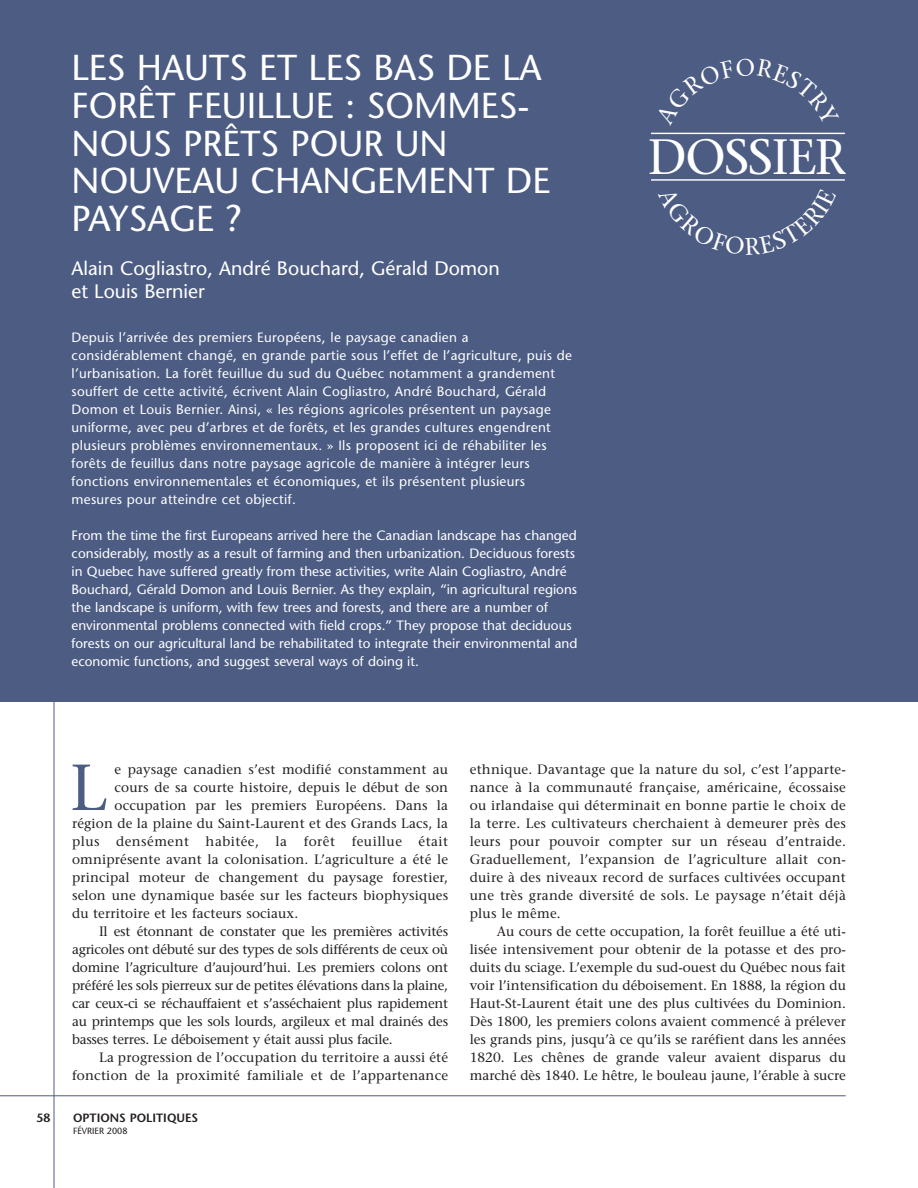
<style>
.page{position:relative;width:918px;height:1188px;background:#fff}
.page>*{position:absolute;margin:0;border:0;box-sizing:border-box;transform-origin:0 0}
.t1{font:64.8px "Stone Serif";color:#4c5c83}
.t2{font:49.5px "Stone Serif";letter-spacing:-.025em;color:#fff}
.t3{font:36px/37.5px "Stone Sans";color:#fff}
.t4{font:19.5px/22.5px "Stone Sans";color:#fff}
.t5{font:13.5px/18px "Stone Serif";letter-spacing:.01em;color:#231f20;text-align:justify}
.t6{font:13.5px/18px "Stone Sans";letter-spacing:.025em;color:#fff}
.t7{font:13.5px/18px "Stone Sans";color:#fff}
.t8{font:13.5px "Stone Serif";letter-spacing:-.015em;color:#231f20}
.t9{font:13.5px "Stone Serif";letter-spacing:.035em;color:#231f20}
.t10{font:600 12px "Stone Sans";color:#231f20}
.t11{font:9px "Stone Sans";color:#231f20}
</style>
<div class="page">
<hr style="left:54px;top:0;width:1px;height:1188px;background:#4c5c83">
<hr style="left:0;top:1095px;width:846px;height:1px;background:#4c5c83">
<div style="left:0;top:0;width:918px;height:702px;background:#4c5c83"></div>
<hr style="left:651px;top:133px;width:194px;height:1px;background:#fff">
<hr style="left:651px;top:179px;width:194px;height:2px;background:#fff">
<h3 class="t3" style="left:72px;top:53px;width:480px">LES HAUTS ET LES BAS DE LA<br>FORÊT FEUILLUE : SOMMES-<br>NOUS PRÊTS POUR UN<br>NOUVEAU CHANGEMENT DE<br>PAYSAGE ?</h3>
<h3 class="t4" style="left:72px;top:259px;width:430px">Alain Cogliastro, André Bouchard, Gérald Domon et Louis Bernier</h3>
<p class="t6" style="left:72px;top:330px;width:502px">Depuis l’arrivée des premiers Européens, le paysage canadien a considérablement changé, en grande partie sous l’effet de l’agriculture, puis de l’urbanisation. La forêt feuillue du sud du Québec notamment a grandement souffert de cette activité, écrivent Alain Cogliastro, André Bouchard, Gérald Domon et Louis Bernier. Ainsi, « les régions agricoles présentent un paysage uniforme, avec peu d’arbres et de forêts, et les grandes cultures engendrent plusieurs problèmes environnementaux. » Ils proposent ici de réhabiliter les forêts de feuillus dans notre paysage agricole de manière à intégrer leurs fonctions environnementales et économiques, et ils présentent plusieurs mesures pour atteindre cet objectif.</p>
<p class="t7" style="left:72px;top:528px;width:507px">From the time the first Europeans arrived here the Canadian landscape has changed considerably, mostly as a result of farming and then urbanization. Deciduous forests in Quebec have suffered greatly from these activities, write Alain Cogliastro, André Bouchard, Gérald Domon and Louis Bernier. As they explain, “in agricultural regions the landscape is uniform, with few trees and forests, and there are a number of environmental problems connected with field crops.” They propose that deciduous forests on our agricultural land be rehabilitated to integrate their environmental and economic functions, and suggest several ways of doing it.</p>
<h2 class="t2" style="left:648px;top:138px;width:200px">DOSSIER</h2>
<p class="t10" style="left:37px;top:1113px;width:15px">58</p>
<h1 class="t1" style="left:70px;top:762px;width:39px">L</h1>
<p class="t5" style="left:115px;top:762px;width:335px">e paysage canadien s’est modifié constamment au</p>
<p class="t5" style="left:115px;top:780px;width:335px">cours de sa courte histoire, depuis le début de son</p>
<p class="t5" style="left:115px;top:798px;width:335px">occupation par les premiers Européens. Dans la</p>
<p class="t5" style="left:72px;top:816px;width:378px">région de la plaine du Saint-Laurent et des Grands Lacs, la</p>
<p class="t9" style="left:72px;top:836px;width:378px">plus densément habitée, la forêt feuillue était</p>
<p class="t5" style="left:72px;top:852px;width:378px">omniprésente avant la colonisation. L’agriculture a été le</p>
<p class="t5" style="left:72px;top:870px;width:378px">principal moteur de changement du paysage forestier,</p>
<p class="t5" style="left:72px;top:888px;width:378px">selon une dynamique basée sur les facteurs biophysiques</p>
<p class="t5" style="left:72px;top:906px;width:228px">du territoire et les facteurs sociaux.</p>
<p class="t8" style="left:99px;top:926px;width:351px">Il est étonnant de constater que les premières activités</p>
<p class="t8" style="left:72px;top:944px;width:378px">agricoles ont débuté sur des types de sols différents de ceux où</p>
<p class="t8" style="left:72px;top:962px;width:378px">domine l’agriculture d’aujourd’hui. Les premiers colons ont</p>
<p class="t8" style="left:72px;top:980px;width:378px">préféré les sols pierreux sur de petites élévations dans la plaine,</p>
<p class="t8" style="left:72px;top:998px;width:378px">car ceux-ci se réchauffaient et s’asséchaient plus rapidement</p>
<p class="t8" style="left:72px;top:1016px;width:378px">au printemps que les sols lourds, argileux et mal drainés des</p>
<p class="t8" style="left:72px;top:1034px;width:322px">basses terres. Le déboisement y était aussi plus facile.</p>
<p class="t5" style="left:99px;top:1050px;width:351px">La progression de l’occupation du territoire a aussi été</p>
<p class="t5" style="left:72px;top:1068px;width:378px">fonction de la proximité familiale et de l’appartenance</p>
<p class="t10" style="left:73px;top:1113px;width:127px">OPTIONS POLITIQUES</p>
<p class="t11" style="left:73px;top:1127px;width:56px">FÉVRIER 2008</p>
<p class="t5" style="left:470px;top:762px;width:378px">ethnique. Davantage que la nature du sol, c’est l’apparte&shy;nance à la communauté française, américaine, écossaise ou irlandaise qui déterminait en bonne partie le choix de la terre. Les cultivateurs cherchaient à demeurer près des leurs pour pouvoir compter sur un réseau d’entraide.<br>Graduellement, l’expansion de l’agriculture allait con&shy;duire à des niveaux record de surfaces cultivées occupant une très grande diversité de sols. Le paysage n’était déjà plus le même.</p>
<p class="t5" style="left:470px;top:924px;width:378px;text-indent:27px">Au cours de cette occupation, la forêt feuillue a été uti&shy;lisée intensivement pour obtenir de la potasse et des pro&shy;duits du sciage. L’exemple du sud-ouest du Québec nous fait voir l’intensification du déboisement. En 1888, la région du Haut-St-Laurent était une des plus cultivées du Dominion.<br>Dès 1800, les premiers colons avaient commencé à prélever les grands pins, jusqu’à ce qu’ils se raréfient dans les années 1820. Les chênes de grande valeur avaient disparus du marché dès 1840. Le hêtre, le bouleau jaune, l’érable à sucre</p>
</div>
